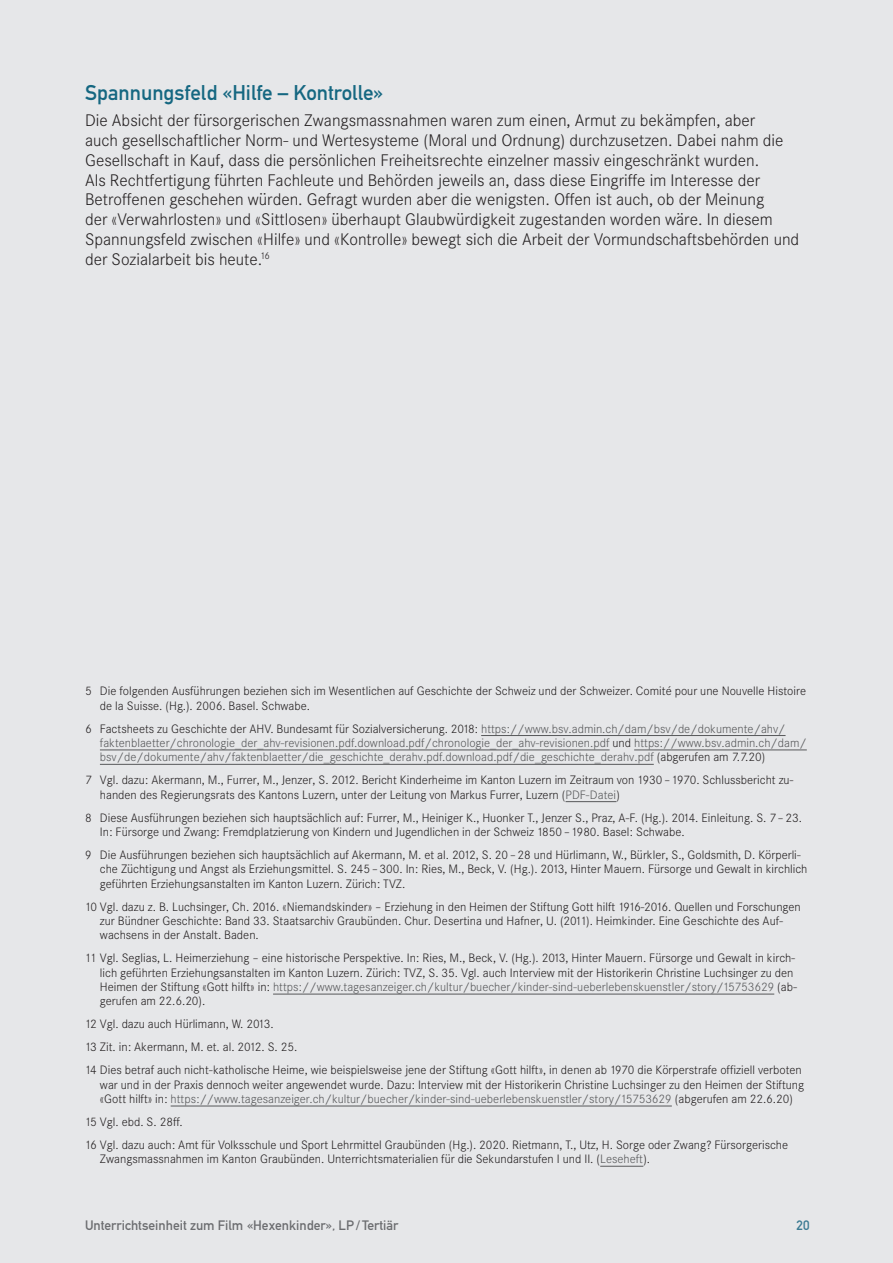
<style>
.page{position:relative;width:893px;height:1263px;background:#e6e7e9}
.page>*{position:absolute;margin:0;border:0;box-sizing:border-box;transform-origin:0 0}
.zwischentitel{font:21px "DIN Mittelschrift Std";color:#156781}
.lauftext{font:300 16.5px/19.8px "Corporate SBQ";color:#231f20}
.t1{font:13.5px "DIN Mittelschrift Std";color:#6c6d70}
.t2{font:13.5px "DIN Mittelschrift Std";color:#3c7b93}
.fussnoten_lp{font:300 12px/14.4px "Corporate SBQ";color:#231f20}
.fussnoten_lp-2{font:300 12px/14.4px "Corporate SBQ";color:#57585a}
.s1{color:#231f20}
.s2{color:#57585a}
</style>
<div class="page">
<hr style="left:481px;top:735px;width:305px;height:1px;background:#57585a">
<hr style="left:100px;top:750px;width:509px;height:1px;background:#57585a">
<hr style="left:634px;top:750px;width:173px;height:1px;background:#57585a">
<hr style="left:100px;top:764px;width:554px;height:1px;background:#57585a">
<hr style="left:566px;top:801px;width:50px;height:1px;background:#57585a">
<hr style="left:273px;top:994px;width:501px;height:1px;background:#57585a">
<hr style="left:171px;top:1106px;width:501px;height:1px;background:#57585a">
<hr style="left:600px;top:1166px;width:43px;height:1px;background:#57585a">
<p class="zwischentitel" style="left:85px;top:80px;width:300px">Spannungsfeld «Hilfe – Kontrolle»</p>
<p class="lauftext" style="left:85px;top:111px;width:716px">Die Absicht der fürsorgerischen Zwangsmassnahmen waren zum einen, Armut zu bekämpfen, aber<br>auch gesellschaftlicher Norm- und Wertesysteme (Moral und Ordnung) durchzusetzen. Dabei nahm die Gesellschaft in Kauf, dass die persönlichen Freiheitsrechte einzelner massiv eingeschränkt wurden.<br>Als Rechtfertigung führten Fachleute und Behörden jeweils an, dass diese Eingriffe im Interesse der Betroffenen geschehen würden. Gefragt wurden aber die wenigsten. Offen ist auch, ob der Meinung<br>der «Verwahrlosten» und «Sittlosen» überhaupt Glaubwürdigkeit zugestanden worden wäre. In diesem Spannungsfeld zwischen «Hilfe» und «Kontrolle» bewegt sich die Arbeit der Vormundschaftsbehörden und der Sozialarbeit bis heute.<sup>16</sup></p>
<p class="fussnoten_lp" style="left:100px;top:684px;width:708px;text-indent:-15px">5 Die folgenden Ausführungen beziehen sich im Wesentlichen auf Geschichte der Schweiz und der Schweizer. Comité pour une Nouvelle Histoire de la Suisse. (Hg.). 2006. Basel. Schwabe.</p>
<p class="fussnoten_lp-2" style="left:100px;top:721px;width:708px;text-indent:-15px"><span class="s1">6 Factsheets zu Geschichte der AHV. Bundesamt für Sozialversicherung. 2018:</span> https://www.bsv.admin.ch/dam/bsv/de/dokumente/ahv/ faktenblaetter/chronologie_der_ahv-revisionen.pdf.download.pdf/chronologie_der_ahv-revisionen.pdf <span class="s1">und</span> https://www.bsv.admin.ch/dam/ bsv/de/dokumente/ahv/faktenblaetter/die_geschichte_derahv.pdf.download.pdf/die_geschichte_derahv.pdf <span class="s1">(abgerufen am 7.7.20)</span></p>
<p class="fussnoten_lp" style="left:100px;top:773px;width:695px;text-indent:-15px">7 Vgl. dazu: Akermann, M., Furrer, M., Jenzer, S. 2012. Bericht Kinderheime im Kanton Luzern im Zeitraum von 1930–1970. Schlussbericht zu&shy;handen des Regierungsrats des Kantons Luzern, unter der Leitung von Markus Furrer, Luzern (<span class="s2">PDF-Datei</span>)</p>
<p class="fussnoten_lp" style="left:100px;top:810px;width:703px;text-indent:-15px">8 Diese Ausführungen beziehen sich hauptsächlich auf: Furrer, M., Heiniger K., Huonker T., Jenzer S., Praz, A-F. (Hg.). 2014. Einleitung. S. 7–23.<br>In: Fürsorge und Zwang: Fremdplatzierung von Kindern und Jugendlichen in der Schweiz 1850–1980. Basel: Schwabe.</p>
<p class="fussnoten_lp" style="left:100px;top:848px;width:709px;text-indent:-15px">9 Die Ausführungen beziehen sich hauptsächlich auf Akermann, M. et al. 2012, S. 20–28 und Hürlimann, W., Bürkler, S., Goldsmith, D. Körperli&shy;che Züchtigung und Angst als Erziehungsmittel. S. 245–300. In: Ries, M., Beck, V. (Hg.). 2013, Hinter Mauern. Fürsorge und Gewalt in kirchlich geführten Erziehungsanstalten im Kanton Luzern. Zürich: TVZ.</p>
<p class="fussnoten_lp" style="left:100px;top:899px;width:702px;text-indent:-15px">10 Vgl. dazu z. B. Luchsinger, Ch. 2016. «Niemandskinder» – Erziehung in den Heimen der Stiftung Gott hilft 1916-2016. Quellen und Forschungen zur Bündner Geschichte: Band 33. Staatsarchiv Graubünden. Chur. Desertina und Hafner, U. (2011). Heimkinder. Eine Geschichte des Auf&shy;wachsens in der Anstalt. Baden.</p>
<p class="fussnoten_lp" style="left:100px;top:951px;width:698px;text-indent:-15px">11 Vgl. Seglias, L. Heimerziehung – eine historische Perspektive. In: Ries, M., Beck, V. (Hg.). 2013, Hinter Mauern. Fürsorge und Gewalt in kirch&shy;lich geführten Erziehungsanstalten im Kanton Luzern. Zürich: TVZ, S. 35. Vgl. auch Interview mit der Historikerin Christine Luchsinger zu den Heimen der Stiftung «Gott hilft» in: <span class="s2">https://www.tagesanzeiger.ch/kultur/buecher/kinder-sind-ueberlebenskuenstler/story/15753629</span> (ab&shy;gerufen am 22.6.20).</p>
<p class="fussnoten_lp" style="left:85px;top:1017px;width:190px">12 Vgl. dazu auch Hürlimann, W. 2013.</p>
<p class="fussnoten_lp" style="left:85px;top:1040px;width:214px">13 Zit. in: Akermann, M. et. al. 2012. S. 25.</p>
<p class="fussnoten_lp" style="left:100px;top:1063px;width:706px;text-indent:-15px">14 Dies betraf auch nicht-katholische Heime, wie beispielsweise jene der Stiftung «Gott hilft», in denen ab 1970 die Körperstrafe offiziell verboten war und in der Praxis dennoch weiter angewendet wurde. Dazu: Interview mit der Historikerin Christine Luchsinger zu den Heimen der Stiftung «Gott hilft» in: <span class="s2">https://www.tagesanzeiger.ch/kultur/buecher/kinder-sind-ueberlebenskuenstler/story/15753629</span> (abgerufen am 22.6.20)</p>
<p class="fussnoten_lp" style="left:85px;top:1115px;width:99px">15 Vgl. ebd. S. 28ff.</p>
<p class="fussnoten_lp" style="left:100px;top:1137px;width:690px;text-indent:-15px">16 Vgl. dazu auch: Amt für Volksschule und Sport Lehrmittel Graubünden (Hg.). 2020. Rietmann, T., Utz, H. Sorge oder Zwang? Fürsorgerische<br>Zwangsmassnahmen im Kanton Graubünden. Unterrichtsmaterialien für die Sekundarstufen I und II. (<span class="s2">Leseheft</span>).</p>
<p class="t1" style="left:85px;top:1217px;width:315px">Unterrichtseinheit zum Film «Hexenkinder», LP/ Tertiär</p>
<p class="t2" style="left:797px;top:1217px;width:14px">20</p>
</div>
